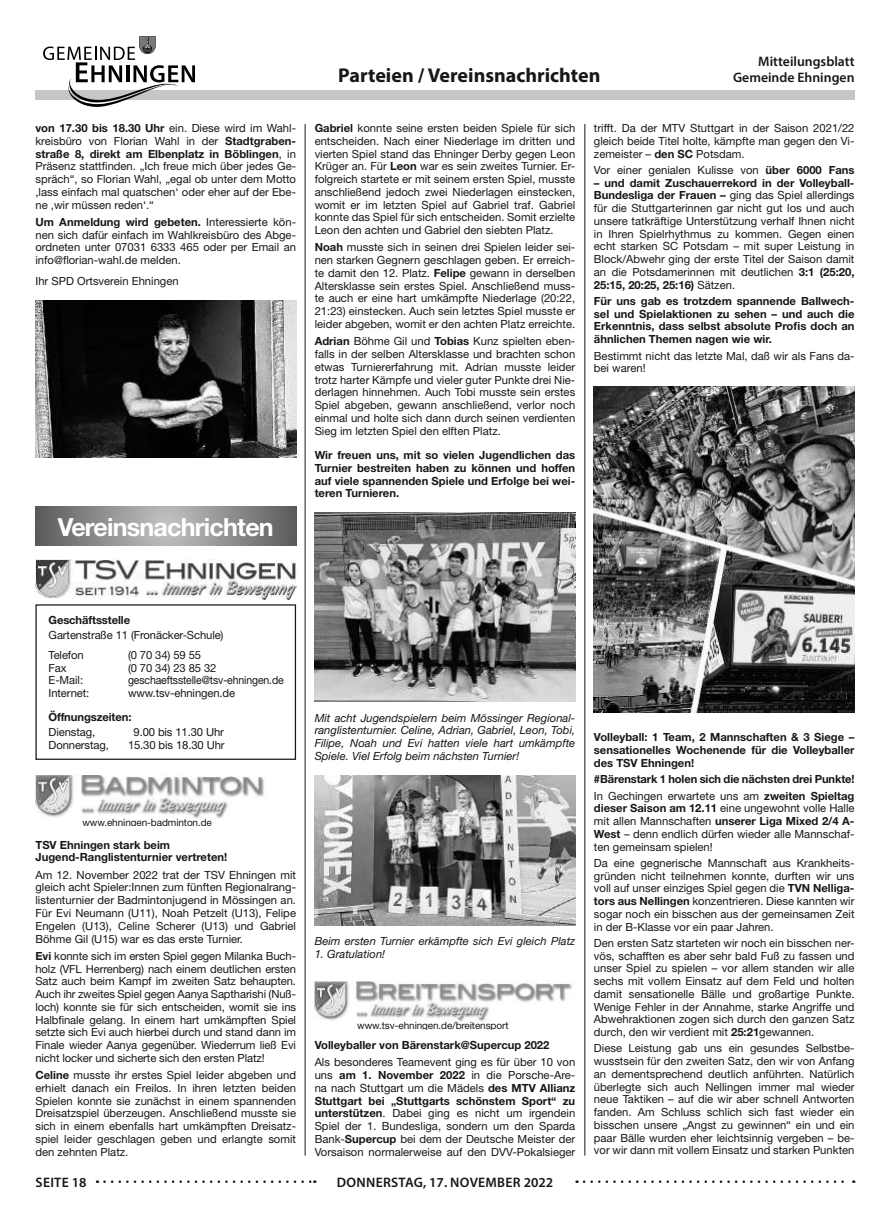
<style>
.page{position:relative;width:890px;height:1223px;background:#fff}
.page>*{position:absolute;margin:0;border:0;box-sizing:border-box;transform-origin:0 0}
.t1{font:700 25px "Helvetica Neue";letter-spacing:-.03em;color:#fff}
.t2{font:700 20px "Myriad Pro";color:#181715}
.t3{font:600 13.75px "Myriad Pro";color:#181715}
.t4{font:600 13.75px "Myriad Pro";letter-spacing:.02em;color:#181715}
.t5{font:11.25px/12.8px "Helvetica Neue LT Std";color:#181715;text-align:justify}
.t6{font:700 11.25px/12.8px "Helvetica Neue LT Std";color:#181715;text-align:justify}
.t7{font:italic 11.25px/12.8px "Helvetica Neue LT Std";color:#181715;text-align:justify}
.t8{font:11.25px "Helvetica Neue LT Std";color:#181715;scale:.94 1}
.t9{font:10px "Helvetica Neue";letter-spacing:-.01em;color:#181715}
.s1{font-weight:700}
.s2{font-weight:400}
</style>
<div class="page">
<div style="left:35px;top:90px;width:819px;height:10px;background:#c5c6c6"></div>
<svg style="left:43px;top:36px;width:152px;height:71px"></svg>
<hr style="left:305px;top:124px;width:1px;height:1031px;background:#181715">
<hr style="left:584px;top:124px;width:1px;height:1031px;background:#181715">
<svg style="left:584px;top:1180px;width:270px;height:2px"></svg>
<svg style="left:104px;top:1180px;width:211px;height:2px"></svg>
<img style="left:35px;top:300px;width:261px;height:157px">
<svg style="left:35px;top:506px;width:261px;height:39px;background:#8d8d8d"></svg>
<img style="left:35px;top:559px;width:261px;height:40px">
<div style="left:35px;top:604px;width:261px;height:156px;border:1px solid #181715"></div>
<img style="left:35px;top:775px;width:229px;height:44px">
<img style="left:314px;top:513px;width:261px;height:189px">
<img style="left:314px;top:775px;width:261px;height:150px">
<img style="left:314px;top:980px;width:259px;height:42px">
<img style="left:594px;top:386px;width:260px;height:326px">
<p class="t5" style="left:35px;top:123px;width:262px"><span class="s1">von 17.30 bis 18.30 Uhr</span> ein. Diese wird im Wahl&shy;kreisbüro von Florian Wahl in der <span class="s1">Stadtgraben&shy;straße 8, direkt am Elbenplatz in Böblingen</span>, in Präsenz stattfnden. „Ich freue mich über jedes Ge&shy;spräch“, so Florian Wahl, „egal ob unter dem Motto ‚lass einfach mal quatschen‘ oder eher auf der Ebe&shy;ne ‚wir müssen reden‘.“</p>
<p class="t5" style="left:35px;top:217px;width:262px"><span class="s1">Um Anmeldung wird gebeten.</span> Interessierte kön&shy;nen sich dafür einfach im Wahlkreisbüro des Abge&shy;ordneten unter 07031 6333 465 oder per Email an info@forian-wahl.de melden.</p>
<p class="t5" style="left:35px;top:276px;width:145px">Ihr SPD Ortsverein Ehningen</p>
<h1 class="t1" style="left:58px;top:512px;width:217px">Vereinsnachrichten</h1>
<p class="t3" style="left:758px;top:53px;width:98px">Mitteilungsblatt</p>
<h2 class="t2" style="left:338px;top:64px;width:263px">Parteien / Vereinsnachrichten</h2>
<p class="t3" style="left:732px;top:69px;width:123px">Gemeinde Ehningen</p>
<p class="t5" style="left:314px;top:123px;width:262px"><span class="s1">Gabriel</span> konnte seine ersten beiden Spiele für sich entscheiden. Nach einer Niederlage im dritten und vierten Spiel stand das Ehninger Derby gegen Leon Krüger an. Für <span class="s1">Leon</span> war es sein zweites Turnier. Er&shy;folgreich startete er mit seinem ersten Spiel, musste anschließend jedoch zwei Niederlagen einstecken, womit er im letzten Spiel auf Gabriel traf. Gabriel konnte das Spiel für sich entscheiden. Somit erzielte Leon den achten und Gabriel den siebten Platz.</p>
<p class="t5" style="left:314px;top:242px;width:262px"><span class="s1">Noah</span> musste sich in seinen drei Spielen leider sei&shy;nen starken Gegnern geschlagen geben. Er erreich&shy;te damit den 12. Platz. <span class="s1">Felipe</span> gewann in derselben Altersklasse sein erstes Spiel. Anschließend muss&shy;te auch er eine hart umkämpfte Niederlage (20:22, 21:23) einstecken. Auch sein letztes Spiel musste er leider abgeben, womit er den achten Platz erreichte.</p>
<p class="t5" style="left:314px;top:336px;width:262px"><span class="s1">Adrian</span> Böhme Gil und <span class="s1">Tobias</span> Kunz spielten eben&shy;falls in der selben Altersklasse und brachten schon etwas Turniererfahrung mit. Adrian musste leider trotz harter Kämpfe und vieler guter Punkte drei Nie&shy;derlagen hinnehmen. Auch Tobi musste sein erstes Spiel abgeben, gewann anschließend, verlor noch einmal und holte sich dann durch seinen verdienten Sieg im letzten Spiel den elften Platz.</p>
<p class="t6" style="left:314px;top:450px;width:262px">Wir freuen uns, mit so vielen Jugendlichen das Turnier bestreiten haben zu können und hoffen auf viele spannenden Spiele und Erfolge bei wei&shy;teren Turnieren.</p>
<p class="t5" style="left:594px;top:123px;width:262px">trifft. Da der MTV Stuttgart in der Saison 2021/22 gleich beide Titel holte, kämpfte man gegen den Vi&shy;zemeister – <span class="s1">den SC</span> Potsdam.</p>
<p class="t5" style="left:594px;top:165px;width:262px">Vor einer genialen Kulisse von <span class="s1">über 6000 Fans</span></p>
<p class="t5" style="left:594px;top:177px;width:262px"><span class="s1">– und damit Zuschauerrekord in der Volleyball-Bundesliga der Frauen –</span> ging das Spiel allerdings für die Stuttgarterinnen gar nicht gut los und auch unsere tatkräftige Unterstützung verhalf Ihnen nicht in Ihren Spielrhythmus zu kommen. Gegen einen echt starken SC Potsdam – mit super Leistung in Block/Abwehr ging der erste Titel der Saison damit an die Potsdamerinnen mit deutlichen <span class="s1">3:1 (25:20, 25:15, 20:25, 25:16)</span> Sätzen.</p>
<p class="t6" style="left:594px;top:295px;width:262px">Für uns gab es trotzdem spannende Ballwech&shy;sel und Spielaktionen zu sehen – und auch die Erkenntnis, dass selbst absolute Profs doch an ähnlichen Themen nagen wie wir.</p>
<p class="t5" style="left:594px;top:350px;width:262px">Bestimmt nicht das letzte Mal, daß wir als Fans da&shy;bei waren!</p>
<p class="t6" style="left:49px;top:614px;width:83px">Geschäftsstelle</p>
<p class="t5" style="left:49px;top:625px;width:176px;line-height:19.9px">Gartenstraße 11 (Fronäcker-Schule)<br>Telefon</p>
<p class="t5" style="left:128px;top:648px;width:75px">(0 70 34) 59 55</p>
<p class="t5" style="left:49px;top:661px;width:20px">Fax</p>
<p class="t5" style="left:128px;top:661px;width:90px">(0 70 34) 23 85 32</p>
<p class="t5" style="left:49px;top:674px;width:36px">E-Mail:</p>
<p class="t8" style="left:128px;top:674px;width:167px">geschaeftsstelle@tsv-ehningen.de</p>
<p class="t5" style="left:49px;top:687px;width:42px">Internet:</p>
<p class="t5" style="left:128px;top:687px;width:109px">www.tsv-ehningen.de</p>
<p class="t6" style="left:49px;top:711px;width:84px">Öffnungszeiten:</p>
<p class="t5" style="left:49px;top:725px;width:48px">Dienstag,</p>
<p class="t5" style="left:133px;top:725px;width:92px">9.00 bis 11.30 Uhr</p>
<p class="t5" style="left:49px;top:738px;width:62px">Donnerstag,</p>
<p class="t5" style="left:128px;top:738px;width:98px">15.30 bis 18.30 Uhr</p>
<p class="t9" style="left:82px;top:816px;width:131px">www.ehningen-badminton.de</p>
<p class="t6" style="left:35px;top:839px;width:193px">TSV Ehningen stark beim<br>Jugend-Ranglistenturnier vertreten!</p>
<p class="t5" style="left:35px;top:869px;width:262px">Am 12. November 2022 trat der TSV Ehningen mit gleich acht Spieler:Innen zum fünften Regionalrang&shy;listenturnier der Badmintonjugend in Mössingen an.<br>Für Evi Neumann (U11), Noah Petzelt (U13), Felipe Engelen (U13), Celine Scherer (U13) und Gabriel Böhme Gil (U15) war es das erste Turnier.</p>
<p class="t5" style="left:35px;top:950px;width:262px"><span class="s1">Evi</span> konnte sich im ersten Spiel gegen Milanka Buch&shy;holz (VFL Herrenberg) nach einem deutlichen ersten Satz auch beim Kampf im zweiten Satz behaupten.<br>Auch ihr zweites Spiel gegen Aanya Saptharishi (Nuß&shy;loch) konnte sie für sich entscheiden, womit sie ins Halbfnale gelang. In einem hart umkämpften Spiel setzte sich Evi auch hierbei durch und stand dann im Finale wieder Aanya gegenüber. Wiederrum ließ Evi nicht locker und sicherte sich den ersten Platz!</p>
<p class="t5" style="left:35px;top:1069px;width:262px"><span class="s1">Celine</span> musste ihr erstes Spiel leider abgeben und erhielt danach ein Freilos. In ihren letzten beiden Spielen konnte sie zunächst in einem spannenden Dreisatzspiel überzeugen. Anschließend musste sie sich in einem ebenfalls hart umkämpften Dreisatz&shy;spiel leider geschlagen geben und erlangte somit den zehnten Platz.</p>
<p class="t7" style="left:314px;top:712px;width:262px">Mit acht Jugendspielern beim Mössinger Regional&shy;ranglistenturnier. Celine, Adrian, Gabriel, Leon, Tobi, Filipe, Noah und Evi hatten viele hart umkämpfte Spiele. Viel Erfolg beim nächsten Turnier!</p>
<p class="t7" style="left:314px;top:936px;width:262px">Beim ersten Turnier erkämpfte sich Evi gleich Platz</p>
<p class="t7" style="left:314px;top:949px;width:72px">1. Gratulation!</p>
<p class="t9" style="left:357px;top:1022px;width:153px">www.tsv-ehningen.de/breitensport</p>
<p class="t6" style="left:314px;top:1039px;width:236px">Volleyballer von Bärenstark@Supercup 2022</p>
<p class="t5" style="left:314px;top:1057px;width:262px">Als besonderes Teamevent ging es für über 10 von uns <span class="s1">am 1. November 2022</span> in die Porsche-Are&shy;na nach Stuttgart um die Mädels <span class="s1">des MTV Allianz Stuttgart bei „Stuttgarts schönstem Sport“ zu unterstützen</span>. Dabei ging es nicht um irgendein Spiel der 1. Bundesliga, sondern um den Sparda Bank-<span class="s1">Supercup</span> bei dem der Deutsche Meister der Vorsaison normalerweise auf den DVV-Pokalsieger</p>
<p class="t6" style="left:594px;top:732px;width:262px">Volleyball: 1 Team, 2 Mannschaften &amp; 3 Siege – sensationelles Wochenende für die Volleyballer des TSV Ehningen!</p>
<p class="t6" style="left:594px;top:772px;width:262px;line-height:16.2px">#Bärenstark 1 holen sich die nächsten drei Punkte!<br><span class="s2">In Gechingen erwartete uns am</span> zweiten Spieltag</p>
<p class="t5" style="left:594px;top:803px;width:262px"><span class="s1">dieser Saison am 12.11</span> eine ungewohnt volle Halle mit allen Mannschaften <span class="s1">unserer Liga Mixed 2/4 A-West</span> – denn endlich dürfen wieder alle Mannschaf&shy;ten gemeinsam spielen!</p>
<p class="t5" style="left:594px;top:857px;width:262px">Da eine gegnerische Mannschaft aus Krankheits&shy;gründen nicht teilnehmen konnte, durften wir uns voll auf unser einziges Spiel gegen die <span class="s1">TVN Nelliga&shy;tors aus Nellingen</span> konzentrieren. Diese kannten wir sogar noch ein bisschen aus der gemeinsamen Zeit in der B-Klasse vor ein paar Jahren.</p>
<p class="t5" style="left:594px;top:937px;width:262px">Den ersten Satz starteten wir noch ein bisschen ner&shy;vös, schafften es aber sehr bald Fuß zu fassen und unser Spiel zu spielen – vor allem standen wir alle sechs mit vollem Einsatz auf dem Feld und holten damit sensationelle Bälle und großartige Punkte.<br>Wenige Fehler in der Annahme, starke Angriffe und Abwehraktionen zogen sich durch den ganzen Satz durch, den wir verdient mit <span class="s1">25:21</span>gewannen.</p>
<p class="t5" style="left:594px;top:1043px;width:262px">Diese Leistung gab uns ein gesundes Selbstbe&shy;wusstsein für den zweiten Satz, den wir von Anfang an dementsprechend deutlich anführten. Natürlich überlegte sich auch Nellingen immer mal wieder neue Taktiken – auf die wir aber schnell Antworten fanden. Am Schluss schlich sich fast wieder ein bisschen unsere „Angst zu gewinnen“ ein und ein paar Bälle wurden eher leichtsinnig vergeben – be&shy;vor wir dann mit vollem Einsatz und starken Punkten</p>
<p class="t3" style="left:36px;top:1174px;width:52px">SEITE 18</p>
<p class="t4" style="left:337px;top:1174px;width:218px">DONNERSTAG, 17. NOVEMBER 2022</p>
</div>
